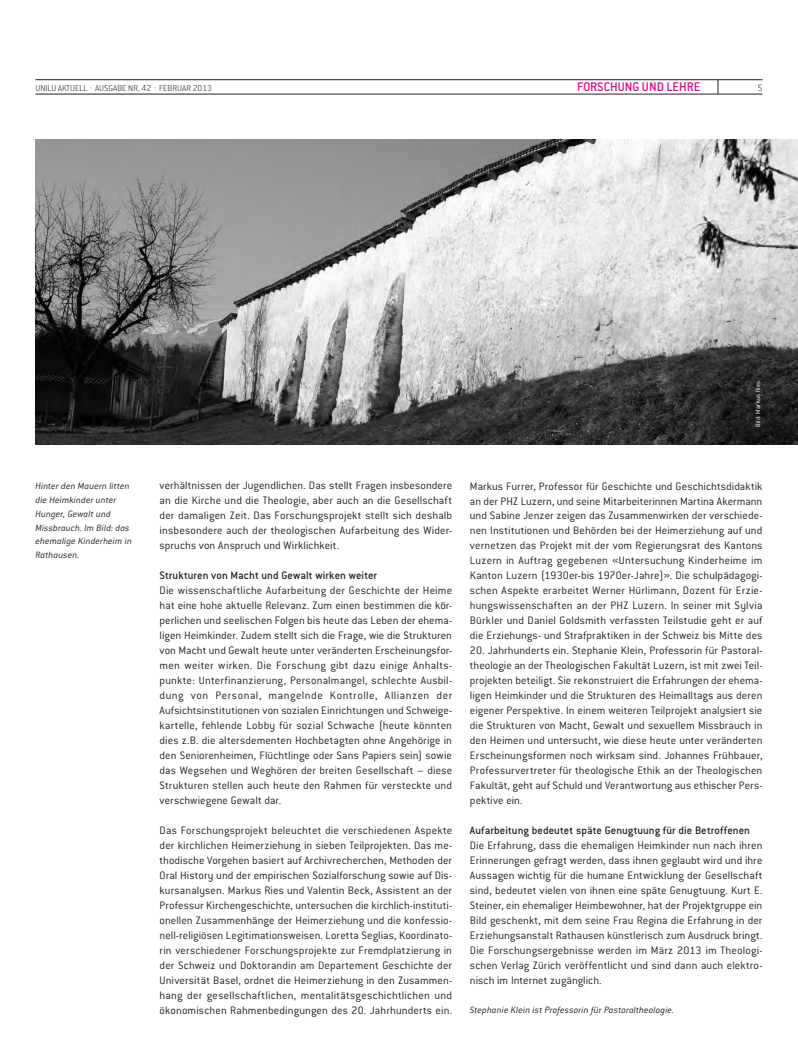
<style>
.page{position:relative;width:798px;height:1063px;background:#fff}
.page>*{position:absolute;margin:0;border:0;box-sizing:border-box;transform-origin:0 0}
.t1{font:500 13.75px "Conduit ITC Std";letter-spacing:.005em;color:#ed028c}
.t2{font:300 11.88px/15px "Conduit ITC Std";letter-spacing:.005em;color:#231f20;text-align:justify}
.t3{font:500 11.88px "Conduit ITC Std";letter-spacing:.005em;color:#231f20}
.t4{font:italic 300 10px/13.8px "Conduit ITC Std";letter-spacing:.01em;color:#231f20}
.t5{font:200 10px "Conduit ITC Std";color:#231f20}
.t6{font:200 9.38px "Conduit ITC Std";color:#231f20}
.t7{font:300 6.88px "Conduit ITC Std";letter-spacing:.02em;color:#fff}
.s1{color:#ed028c}
</style>
<div class="page">
<hr style="left:35px;top:80px;width:727px;height:1px;background:#231f20">
<hr style="left:35px;top:94px;width:727px;height:1px;background:#231f20">
<svg style="left:717px;top:80px;width:1px;height:14px"></svg>
<img style="left:35px;top:139px;width:762px;height:306px">
<p class="t6" style="left:35px;top:82px;width:178px">UNILU AKTUELL <span class="s1">·</span> AUSGABE NR. 42 <span class="s1">·</span> FEBRUAR 2013</p>
<p class="t1" style="left:577px;top:79px;width:125px">FORSCHUNG UND LEHRE</p>
<p class="t5" style="left:757px;top:82px;width:7px">5</p>
<p class="t4" style="left:35px;top:479px;width:98px">Hinter den Mauern litten die Heimkinder unter<br>Hunger, Gewalt und<br>Missbrauch. Im Bild: das ehemalige Kinderheim in<br>Rathausen.</p>
<p class="t7" style="left:753px;top:427px;width:48px;rotate:-90deg">Bild: Markus Ries</p>
<p class="t2" style="left:159px;top:478px;width:294px">verhältnissen der Jugendlichen. Das stellt Fragen insbesondere an die Kirche und die Theologie, aber auch an die Gesellschaft der damaligen Zeit. Das Forschungsprojekt stellt sich deshalb insbesondere auch der theologischen Aufarbeitung des Wider&shy;spruchs von Anspruch und Wirklichkeit.</p>
<p class="t3" style="left:159px;top:568px;width:219px">Strukturen von Macht und Gewalt wirken weiter</p>
<p class="t2" style="left:159px;top:583px;width:294px">Die wissenschaftliche Aufarbeitung der Geschichte der Heime hat eine hohe aktuelle Relevanz. Zum einen bestimmen die kör&shy;perlichen und seelischen Folgen bis heute das Leben der ehema&shy;ligen Heimkinder. Zudem stellt sich die Frage, wie die Strukturen von Macht und Gewalt heute unter veränderten Erscheinungsfor&shy;men weiter wirken. Die Forschung gibt dazu einige Anhalts&shy;punkte: Unterfinanzierung, Personalmangel, schlechte Ausbil&shy;dung von Personal, mangelnde Kontrolle, Allianzen der Aufsichtsinstitutionen von sozialen Einrichtungen und Schweige&shy;kartelle, fehlende Lobby für sozial Schwache (heute könnten dies z.B. die altersdementen Hochbetagten ohne Angehörige in den Seniorenheimen, Flüchtlinge oder Sans Papiers sein) sowie das Wegsehen und Weghören der breiten Gesellschaft – diese Strukturen stellen auch heute den Rahmen für versteckte und verschwiegene Gewalt dar.</p>
<p class="t2" style="left:159px;top:822px;width:294px">Das Forschungsprojekt beleuchtet die verschiedenen Aspekte der kirchlichen Heimerziehung in sieben Teilprojekten. Das me&shy;thodische Vorgehen basiert auf Archivrecherchen, Methoden der Oral History und der empirischen Sozialforschung sowie auf Dis&shy;kursanalysen. Markus Ries und Valentin Beck, Assistent an der Professur Kirchengeschichte, untersuchen die kirchlich-instituti&shy;onellen Zusammenhänge der Heimerziehung und die konfessio&shy;nell-religiösen Legitimationsweisen. Loretta Seglias, Koordinato&shy;rin verschiedener Forschungsprojekte zur Fremdplatzierung in der Schweiz und Doktorandin am Departement Geschichte der Universität Basel, ordnet die Heimerziehung in den Zusammen&shy;hang der gesellschaftlichen, mentalitätsgeschichtlichen und ökonomischen Rahmenbedingungen des 20. Jahrhunderts ein.</p>
<p class="t2" style="left:469px;top:478px;width:294px">Markus Furrer, Professor für Geschichte und Geschichtsdidaktik an der PHZ Luzern, und seine Mitarbeiterinnen Martina Akermann und Sabine Jenzer zeigen das Zusammenwirken der verschiede&shy;nen Institutionen und Behörden bei der Heimerziehung auf und vernetzen das Projekt mit der vom Regierungsrat des Kantons Luzern in Auftrag gegebenen «Untersuchung Kinderheime im Kanton Luzern (1930er-bis 1970er-Jahre)». Die schulpädagogi&shy;schen Aspekte erarbeitet Werner Hürlimann, Dozent für Erzie&shy;hungswissenschaften an der PHZ Luzern. In seiner mit Sylvia Bürkler und Daniel Goldsmith verfassten Teilstudie geht er auf die Erziehungs- und Strafpraktiken in der Schweiz bis Mitte des</p>
<p class="t2" style="left:469px;top:643px;width:294px">20. Jahrhunderts ein. Stephanie Klein, Professorin für Pastoral&shy;theologie an der Theologischen Fakultät Luzern, ist mit zwei Teil&shy;projekten beteiligt. Sie rekonstruiert die Erfahrungen der ehema&shy;ligen Heimkinder und die Strukturen des Heimalltags aus deren eigener Perspektive. In einem weiteren Teilprojekt analysiert sie die Strukturen von Macht, Gewalt und sexuellem Missbrauch in den Heimen und untersucht, wie diese heute unter veränderten Erscheinungsformen noch wirksam sind. Johannes Frühbauer, Professurvertreter für theologische Ethik an der Theologischen Fakultät, geht auf Schuld und Verantwortung aus ethischer Pers&shy;pektive ein.</p>
<p class="t3" style="left:469px;top:823px;width:281px">Aufarbeitung bedeutet späte Genugtuung für die Betroffenen</p>
<p class="t2" style="left:469px;top:837px;width:294px">Die Erfahrung, dass die ehemaligen Heimkinder nun nach ihren Erinnerungen gefragt werden, dass ihnen geglaubt wird und ihre Aussagen wichtig für die humane Entwicklung der Gesellschaft sind, bedeutet vielen von ihnen eine späte Genugtuung. Kurt E.<br>Steiner, ein ehemaliger Heimbewohner, hat der Projektgruppe ein Bild geschenkt, mit dem seine Frau Regina die Erfahrung in der Erziehungsanstalt Rathausen künstlerisch zum Ausdruck bringt.<br>Die Forschungsergebnisse werden im März 2013 im Theologi&shy;schen Verlag Zürich veröffentlicht und sind dann auch elektro&shy;nisch im Internet zugänglich.</p>
<p class="t4" style="left:469px;top:1003px;width:206px">Stephanie Klein ist Professorin für Pastoraltheologie.</p>
</div>
